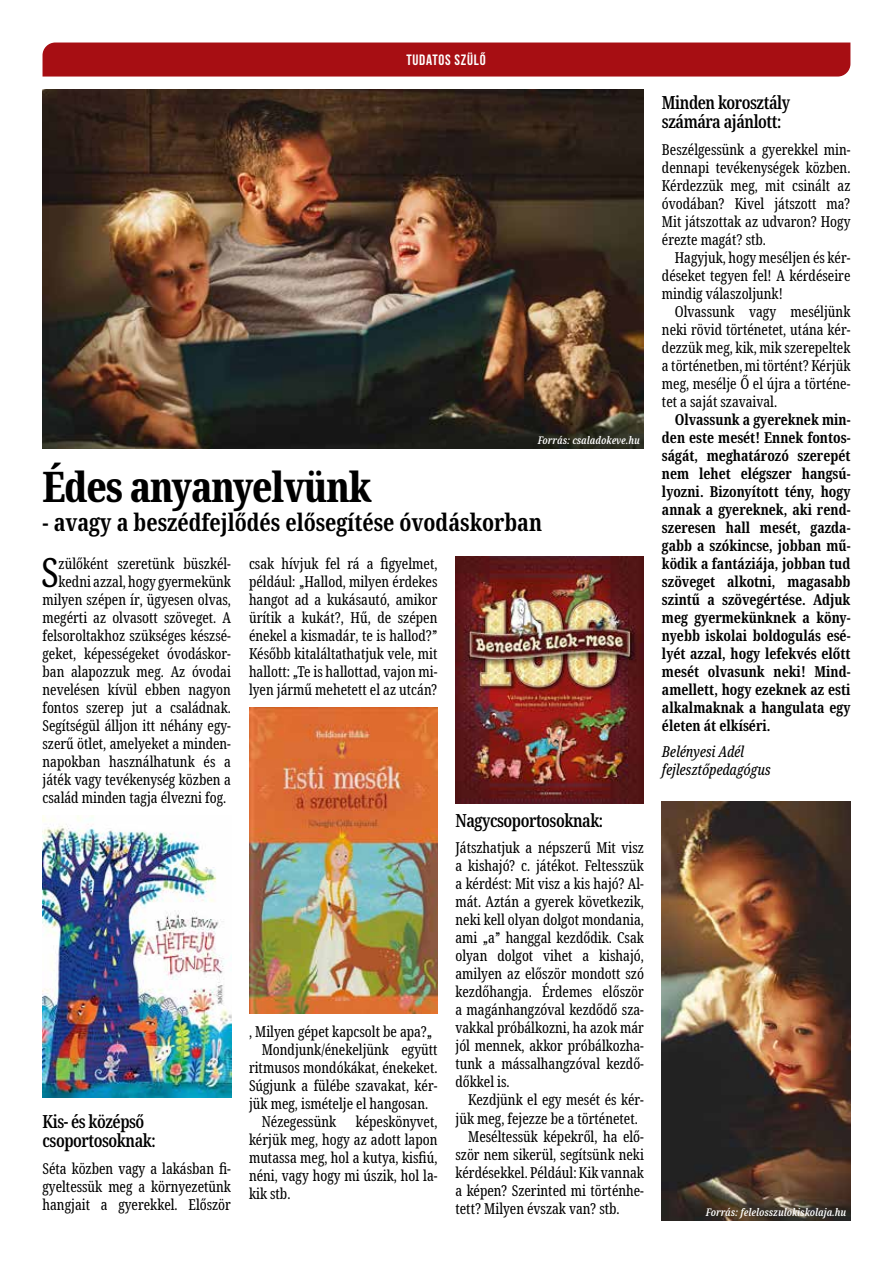
<style>
.page{position:relative;width:893px;height:1263px;background:#fff}
.page>*{position:absolute;margin:0;border:0;box-sizing:border-box;transform-origin:0 0}
.t1{font:800 extra-condensed 42px "Noto Serif";letter-spacing:-.025em;color:#000}
.t2{font:extra-condensed 40.2px "Noto Serif";color:#000}
.t3{font:700 extra-condensed 24px "Noto Serif";color:#000}
.t4{font:600 extra-condensed 18px/19.5px "Noto Serif";letter-spacing:-.025em;color:#000}
.t5{font:extra-condensed 15px/18px "Noto Serif";color:#000;text-align:justify}
.t6{font:700 extra-condensed 15px/18px "Noto Serif";color:#000;text-align:justify}
.t7{font:italic extra-condensed 15px/18px "Noto Serif";color:#000}
.t8{font:15px "Bebas Neue";letter-spacing:.05em;color:#fff}
.t9{font:italic 600 extra-condensed 10.5px "Noto Serif";letter-spacing:.01em;color:#fff}
</style>
<div class="page">
<div style="left:43px;top:43px;width:807px;height:34px;background:#a70e13"></div>
<img style="left:455px;top:557px;width:189px;height:246px">
<img style="left:249px;top:708px;width:188px;height:306px">
<img style="left:43px;top:816px;width:188px;height:282px">
<img style="left:42px;top:89px;width:602px;height:359px">
<img style="left:662px;top:801px;width:188px;height:419px">
<p class="t8" style="left:406px;top:52px;width:81px">TUDATOS SZÜLŐ</p>
<p class="t9" style="left:538px;top:433px;width:103px">Forrás: csaladokeve.hu</p>
<h1 class="t1" style="left:43px;top:457px;width:331px">Édes anyanyelvünk</h1>
<h3 class="t3" style="left:43px;top:505px;width:501px">- avagy a beszédfejlődés elősegítése óvodáskorban</h3>
<h2 class="t2" style="left:41px;top:545px;width:19px">S</h2>
<p class="t5" style="left:59px;top:555px;width:174px">zülőként szeretünk büszkél-</p>
<p class="t5" style="left:59px;top:573px;width:174px">kedni azzal, hogy gyermekünk</p>
<p class="t5" style="left:43px;top:591px;width:190px">milyen szépen ír, ügyesen olvas,</p>
<p class="t5" style="left:43px;top:609px;width:190px">megérti az olvasott szöveget. A</p>
<p class="t5" style="left:43px;top:627px;width:190px">felsoroltakhoz szükséges készsé-</p>
<p class="t5" style="left:43px;top:645px;width:190px">geket, képességeket óvodáskor-</p>
<p class="t5" style="left:43px;top:663px;width:190px">ban alapozzuk meg. Az óvodai</p>
<p class="t5" style="left:43px;top:681px;width:190px">nevelésen kívül ebben nagyon</p>
<p class="t5" style="left:43px;top:699px;width:190px">fontos szerep jut a családnak.</p>
<p class="t5" style="left:43px;top:717px;width:190px">Segítségül álljon itt néhány egy-</p>
<p class="t5" style="left:43px;top:735px;width:190px">szerű ötlet, amelyeket a minden-</p>
<p class="t5" style="left:43px;top:753px;width:190px">napokban használhatunk és a</p>
<p class="t5" style="left:43px;top:771px;width:190px">játék vagy tevékenység közben a</p>
<p class="t5" style="left:43px;top:789px;width:185px">család minden tagja élvezni fog.</p>
<p class="t5" style="left:249px;top:555px;width:190px">csak hívjuk fel rá a figyelmet, például: „Hallod, milyen érdekes hangot ad a kukásautó, amikor ürítik a kukát?, Hű, de szépen énekel a kismadár, te is hallod?” Később kitaláltathatjuk vele, mit hallott: „Te is hallottad, vajon mi&shy;lyen jármű mehetett el az utcán?</p>
<p class="t4" style="left:43px;top:1112px;width:115px">Kis- és középső csoportosoknak:</p>
<p class="t5" style="left:43px;top:1160px;width:190px">Séta közben vagy a lakásban fi&shy;gyeltessük meg a környezetünk hangjait a gyerekkel. Először</p>
<p class="t5" style="left:249px;top:1023px;width:185px">, Milyen gépet kapcsolt be apa?„</p>
<p class="t5" style="left:262px;top:1041px;width:177px">Mondjunk/énekeljünk együtt</p>
<p class="t5" style="left:249px;top:1059px;width:190px">ritmusos mondókákat, énekeket.</p>
<p class="t5" style="left:249px;top:1077px;width:190px">Súgjunk a fülébe szavakat, kér-</p>
<p class="t5" style="left:249px;top:1095px;width:181px">jük meg, ismételje el hangosan.</p>
<p class="t5" style="left:262px;top:1113px;width:76px">Nézegessünk</p>
<p class="t5" style="left:249px;top:1113px;width:190px;text-indent:107px">képeskönyvet, kérjük meg, hogy az adott lapon mutassa meg, hol a kutya, kisfiú, néni, vagy hogy mi úszik, hol la&shy;kik stb.</p>
<p class="t4" style="left:455px;top:811px;width:149px">Nagycsoportosoknak:</p>
<p class="t5" style="left:455px;top:839px;width:190px">Játszhatjuk a népszerű Mit visz a kishajó? c. játékot. Feltesszük a kérdést: Mit visz a kis hajó? Al&shy;mát. Aztán a gyerek következik, neki kell olyan dolgot mondania, ami „a” hanggal kezdődik. Csak olyan dolgot vihet a kishajó, amilyen az először mondott szó kezdőhangja. Érdemes először a magánhangzóval kezdődő sza&shy;vakkal próbálkozni, ha azok már jól mennek, akkor próbálkozha&shy;tunk a mássalhangzóval kezdő&shy;dőkkel is.</p>
<p class="t5" style="left:468px;top:1091px;width:177px">Kezdjünk el egy mesét és kér-</p>
<p class="t5" style="left:455px;top:1109px;width:184px">jük meg, fejezze be a történetet.</p>
<p class="t5" style="left:468px;top:1127px;width:177px">Meséltessük képekről, ha elő-</p>
<p class="t5" style="left:455px;top:1145px;width:190px">ször nem sikerül, segítsünk neki</p>
<p class="t5" style="left:455px;top:1163px;width:190px">kérdésekkel. Például: Kik vannak</p>
<p class="t5" style="left:455px;top:1181px;width:190px">a képen? Szerinted mi történhe-</p>
<p class="t5" style="left:455px;top:1199px;width:166px">tett? Milyen évszak van? stb.</p>
<p class="t4" style="left:662px;top:93px;width:130px">Minden korosztály számára ajánlott:</p>
<p class="t5" style="left:662px;top:141px;width:190px">Beszélgessünk a gyerekkel min&shy;dennapi tevékenységek közben.<br>Kérdezzük meg, mit csinált az óvodában? Kivel játszott ma?<br>Mit játszottak az udvaron? Hogy érezte magát? stb.</p>
<p class="t5" style="left:662px;top:249px;width:190px;text-indent:13px">Hagyjuk, hogy meséljen és kér&shy;déseket tegyen fel! A kérdéseire mindig válaszoljunk!</p>
<p class="t5" style="left:662px;top:303px;width:190px;text-indent:13px">Olvassunk vagy meséljünk neki rövid történetet, utána kér&shy;dezzük meg, kik, mik szerepeltek a történetben, mi történt? Kérjük meg, mesélje Ő el újra a történe&shy;tet a saját szavaival.</p>
<p class="t6" style="left:662px;top:410px;width:190px;text-indent:13px">Olvassunk a gyereknek min&shy;den este mesét! Ennek fontos&shy;ságát, meghatározó szerepét nem lehet elégszer hangsú&shy;lyozni. Bizonyított tény, hogy annak a gyereknek, aki rend&shy;szeresen hall mesét, gazda&shy;gabb a szókincse, jobban mű&shy;ködik a fantáziája, jobban tud szöveget alkotni, magasabb szintű a szövegértése. Adjuk meg gyermekünknek a kön - nyebb iskolai boldogulás esé&shy;lyét azzal, hogy lefekvés előtt mesét olvasunk neki! Mind&shy;amellett, hogy ezeknek az esti alkalmaknak a hangulata egy életen át elkíséri.</p>
<p class="t7" style="left:662px;top:743px;width:110px">Belényesi Adél fejlesztőpedagógus</p>
<p class="t9" style="left:706px;top:1205px;width:142px">Forrás: felelosszulokiskolaja.hu</p>
</div>
